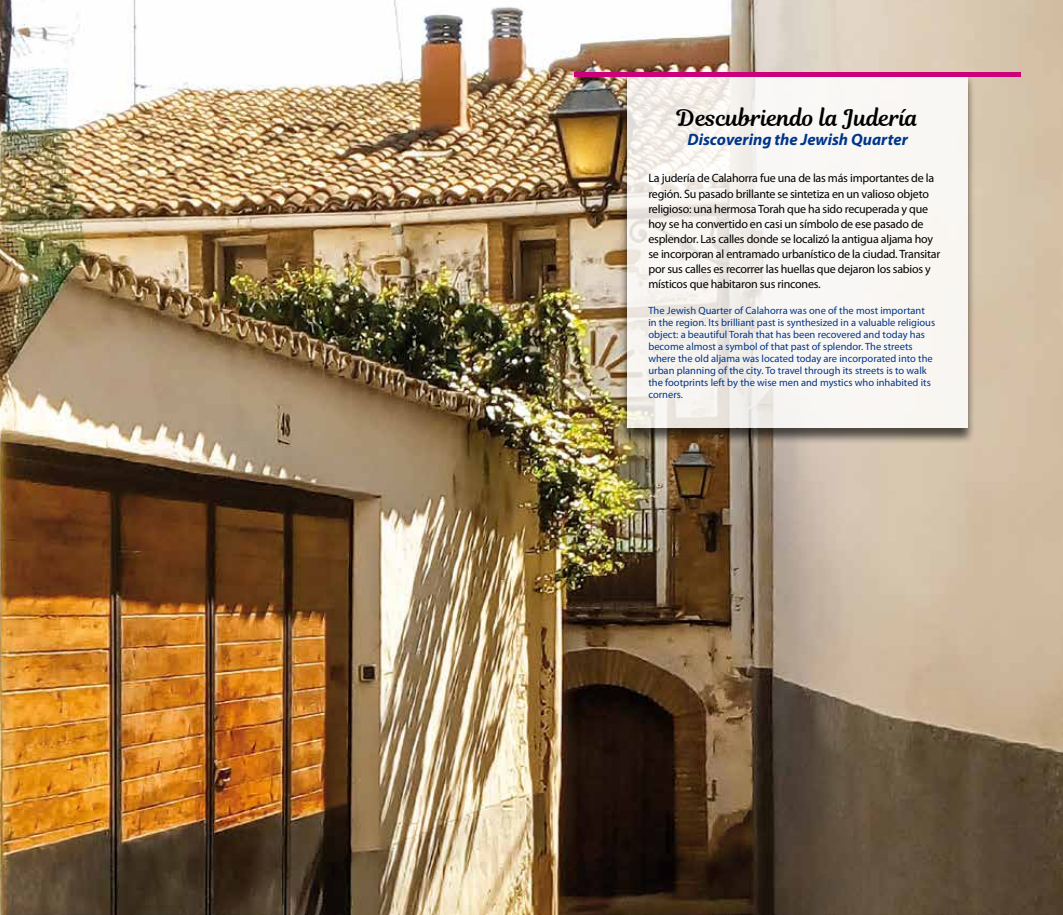
<style>
.page{position:relative;width:1063px;height:915px;background:#fff}
.page>*{position:absolute;margin:0;border:0;box-sizing:border-box;transform-origin:0 0}
.t1{font:22.5px "Magnolia Script";color:#000}
.t2{font:italic 700 16.5px "Myriad Pro";color:#00368a}
.t3{font:12px/15px "Myriad Pro";letter-spacing:-.02em;color:#000}
.t4{font:10.5px/12px "Myriad Pro";color:#00368a}
</style>
<div class="page">
<img style="left:0;top:0;width:1063px;height:914px">
<div style="left:619px;top:73px;width:357px;height:371px;background:#000;opacity:.75"></div>
<svg style="left:627px;top:77px;width:340px;height:350px;fill:#f9f7f3"></svg>
<div style="left:574px;top:72px;width:446px;height:5px;background:#cd007b"></div>
<h1 class="t1" style="left:677px;top:101px;width:243px">Descubriendo la Judería</h1>
<h2 class="t2" style="left:687px;top:129px;width:222px">Discovering the Jewish Quarter</h2>
<p class="t3" style="left:648px;top:171px;width:293px">La judería de Calahorra fue una de las más importantes de la región. Su pasado brillante se sintetiza en un valioso objeto religioso: una hermosa Torah que ha sido recuperada y que hoy se ha convertido en casi un símbolo de ese pasado de esplendor. Las calles donde se localizó la antigua aljama hoy se incorporan al entramado urbanístico de la ciudad. Transitar por sus calles es recorrer las huellas que dejaron los sabios y místicos que habitaron sus rincones.</p>
<p class="t4" style="left:648px;top:304px;width:288px">The Jewish Quarter of Calahorra was one of the most important in the region. Its brilliant past is synthesized in a valuable religious object: a beautiful Torah that has been recovered and today has become almost a symbol of that past of splendor. The streets where the old aljama was located today are incorporated into the urban planning of the city. To travel through its streets is to walk the footprints left by the wise men and mystics who inhabited its corners.</p>
</div>
